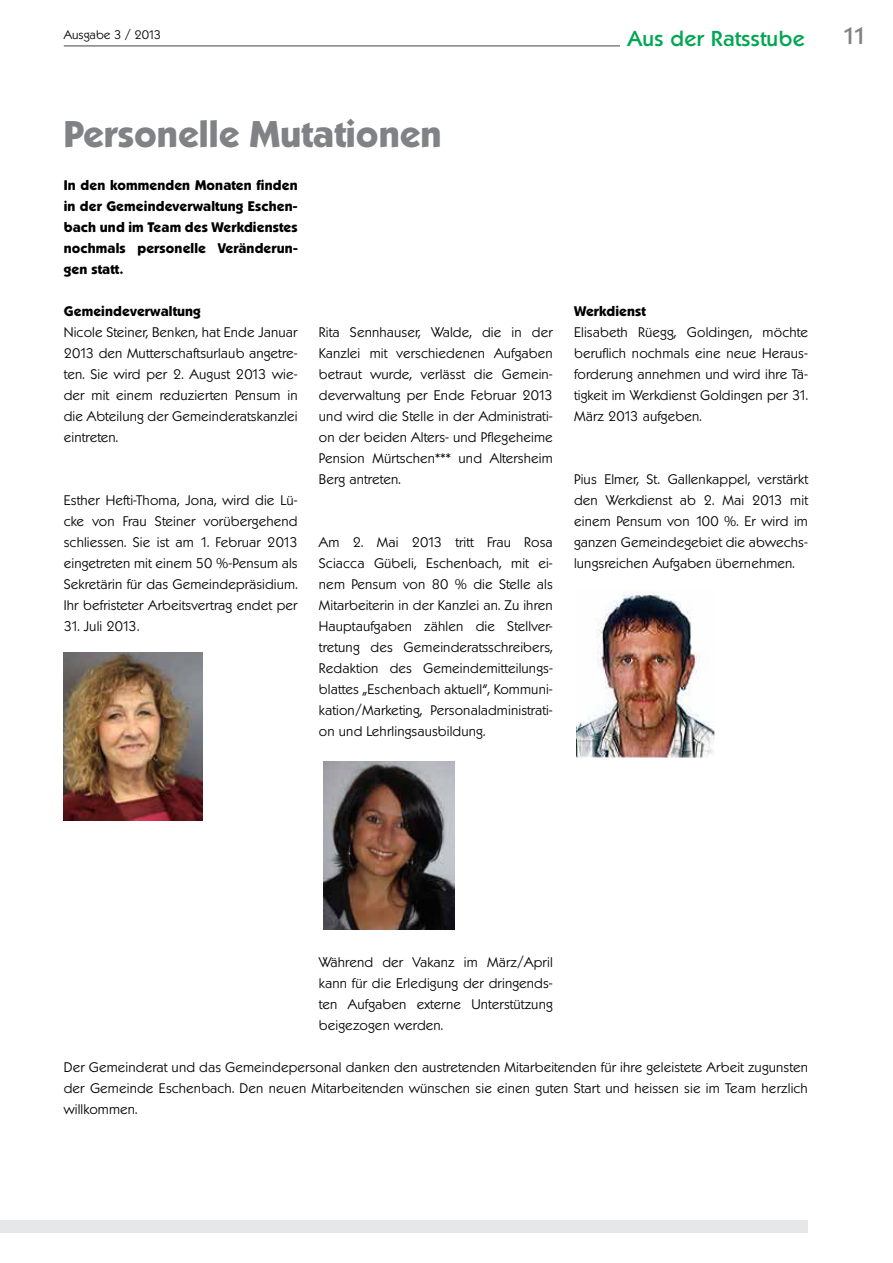
<style>
.page{position:relative;width:893px;height:1263px;background:#fff}
.page>*{position:absolute;margin:0;border:0;box-sizing:border-box;transform-origin:0 0}
.t1{font:700 36px "Koblenz TS";color:#808285}
.t2{font:500 22.5px "Koblenz TS";color:#808285}
.t3{font:500 21px "Koblenz TS";letter-spacing:.02em;color:#00a651}
.t4{font:300 13.5px/21px "Koblenz TS";letter-spacing:.01em;color:#000;text-align:justify}
.t5{font:700 13.5px/21px "Koblenz TS";letter-spacing:.01em;color:#000;text-align:justify}
.t6{font:300 12px "Koblenz TS";color:#000}
</style>
<div class="page">
<div style="left:0;top:1220px;width:808px;height:13px;background:#e6e7e8"></div>
<hr style="left:64px;top:45px;width:744px;height:2px;background:#808285">
<div style="left:621px;top:31px;width:187px;height:41px;background:#fff"></div>
<img style="left:323px;top:761px;width:132px;height:168px">
<img style="left:577px;top:592px;width:137px;height:165px">
<img style="left:64px;top:652px;width:138px;height:168px">
<p class="t6" style="left:64px;top:28px;width:99px">Ausgabe 3 / 2013</p>
<h3 class="t3" style="left:627px;top:26px;width:179px">Aus der Ratsstube</h3>
<h2 class="t2" style="left:842px;top:23px;width:26px">11</h2>
<h1 class="t1" style="left:64px;top:112px;width:380px">Personelle Mutationen</h1>
<p class="t5" style="left:64px;top:175px;width:235px">In den kommenden Monaten finden in der Gemeindeverwaltung Eschen&shy;bach und im Team des Werkdienstes nochmals personelle Veränderun&shy;gen statt.</p>
<p class="t5" style="left:64px;top:301px;width:139px">Gemeindeverwaltung</p>
<p class="t4" style="left:64px;top:322px;width:235px">Nicole Steiner, Benken, hat Ende Januar 2013 den Mutterschaftsurlaub angetre&shy;ten. Sie wird per 2. August 2013 wie&shy;der mit einem reduzierten Pensum in die Abteilung der Gemeinderatskanzlei eintreten.</p>
<p class="t4" style="left:64px;top:490px;width:235px">Esther Hefti-Thoma, Jona, wird die Lü&shy;cke von Frau Steiner vorübergehend schliessen. Sie ist am 1. Februar 2013 eingetreten mit einem 50 %-Pensum als Sekretärin für das Gemeindepräsidium.<br>Ihr befristeter Arbeitsvertrag endet per</p>
<p class="t4" style="left:64px;top:616px;width:77px">31. Juli 2013.</p>
<p class="t4" style="left:319px;top:322px;width:235px">Rita Sennhauser, Walde, die in der Kanzlei mit verschiedenen Aufgaben betraut wurde, verlässt die Gemein&shy;deverwaltung per Ende Februar 2013 und wird die Stelle in der Administrati&shy;on der beiden Alters- und Pflegeheime Pension Mürtschen*** und Altersheim Berg antreten.</p>
<p class="t4" style="left:319px;top:532px;width:235px">Am 2. Mai 2013 tritt Frau Rosa Sciacca Gübeli, Eschenbach, mit ei&shy;nem Pensum von 80 % die Stelle als Mitarbeiterin in der Kanzlei an. Zu ihren Hauptaufgaben zählen die Stellver&shy;tretung des Gemeinderatsschreibers, Redaktion des Gemeindemitteilungs&shy;blattes „Eschenbach aktuell“, Kommuni&shy;kation/Marketing, Personaladministrati&shy;on und Lehrlingsausbildung.</p>
<p class="t5" style="left:574px;top:301px;width:73px">Werkdienst</p>
<p class="t4" style="left:574px;top:322px;width:235px">Elisabeth Rüegg, Goldingen, möchte beruflich nochmals eine neue Heraus&shy;forderung annehmen und wird ihre Tä&shy;tigkeit im Werkdienst Goldingen per 31.<br>März 2013 aufgeben.</p>
<p class="t4" style="left:574px;top:469px;width:235px">Pius Elmer, St. Gallenkappel, verstärkt den Werkdienst ab 2. Mai 2013 mit einem Pensum von 100 %. Er wird im ganzen Gemeindegebiet die abwechs&shy;lungsreichen Aufgaben übernehmen.</p>
<p class="t4" style="left:319px;top:952px;width:235px">Während der Vakanz im März/April kann für die Erledigung der dringends&shy;ten Aufgaben externe Unterstützung beigezogen werden.</p>
<p class="t4" style="left:64px;top:1057px;width:746px">Der Gemeinderat und das Gemeindepersonal danken den austretenden Mitarbeitenden für ihre geleistete Arbeit zugunsten der Gemeinde Eschenbach. Den neuen Mitarbeitenden wünschen sie einen guten Start und heissen sie im Team herzlich willkommen.</p>
</div>
